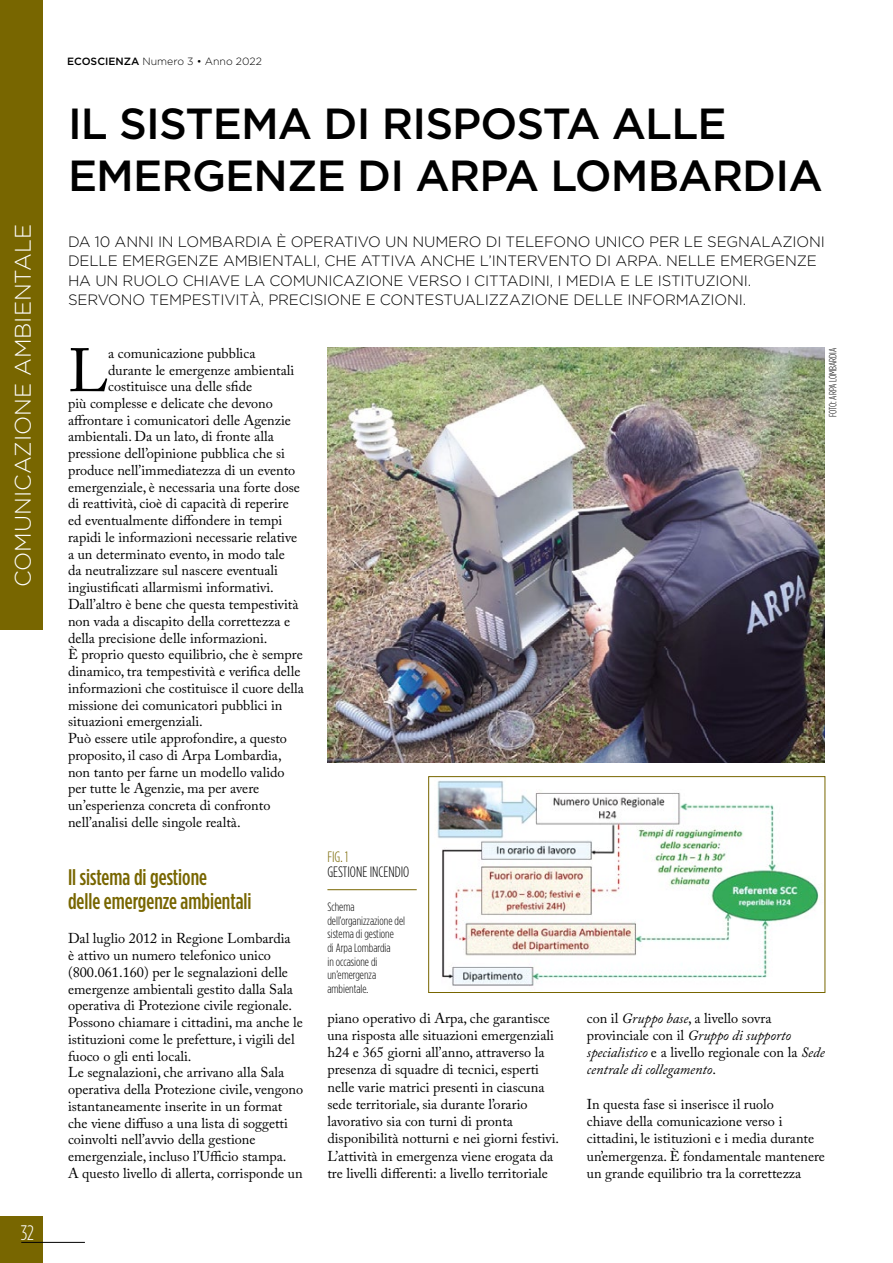
<style>
.page{position:relative;width:893px;height:1263px;background:#fff}
.page>*{position:absolute;margin:0;border:0;box-sizing:border-box;transform-origin:0 0}
.t1{font:60.6px "Adobe Caslon Pro";color:#000}
.t2{font:500 43.5px/52.5px "Gotham HTF";letter-spacing:-.02em;color:#000}
.t3{font:500 condensed 22.5px/24.3px "Gotham HTF";color:#786600}
.t4{font:300 22.5px "Gotham HTF";color:#fff}
.t5{font:300 condensed 21px "Gotham HTF";color:#fff}
.t6{font:300 15px/19.5px "Gotham HTF";letter-spacing:-.01em;color:#000}
.t7{font:300 condensed 15px "Gotham HTF";color:#000}
.t8{font:300 condensed 15px "Gotham HTF";color:#786600}
.t9{font:14.25px/16.8px "Adobe Caslon Pro";color:#000}
.t10{font:italic 14.25px/17.2px "Adobe Caslon Pro";color:#000}
.t11{font:300 condensed 12px/13.5px "Gotham HTF";color:#000}
.t12{font:300 10.5px "Gotham HTF";color:#000}
.t13{font:300 condensed 10.5px "Gotham HTF";color:#000}
.s1{font-weight:500}
.s2{font-style:normal}
</style>
<div class="page">
<div style="left:0;top:1216px;width:43px;height:47px;background:#786600"></div>
<hr style="left:21px;top:1242px;width:64px;height:1px;background:#000">
<div style="left:0;top:0;width:43px;height:629px;background:#786600"></div>
<hr style="left:327px;top:889px;width:90px;height:1px;background:#786600">
<img style="left:437px;top:780px;width:382px;height:206px">
<div style="left:428px;top:776px;width:397px;height:217px;border:1px solid #786600"></div>
<img style="left:327px;top:348px;width:498px;height:415px">
<h3 class="t4" style="left:11px;top:587px;width:364px;rotate:-90deg">COMUNICAZIONE AMBIENTALE</h3>
<h3 class="t5" style="left:21px;top:1221px;width:15px">32</h3>
<p class="t12" style="left:67px;top:56px;width:196px"><span class="s1">ECOSCIENZA</span> Numero 3 • Anno 2022</p>
<h2 class="t2" style="left:68px;top:96px;width:756px">IL SISTEMA DI RISPOSTA ALLE<br>EMERGENZE DI ARPA LOMBARDIA</h2>
<p class="t6" style="left:68px;top:231px;width:758px">DA 10 ANNI IN LOMBARDIA È OPERATIVO UN NUMERO DI TELEFONO UNICO PER LE SEGNALAZIONI DELLE EMERGENZE AMBIENTALI, CHE ATTIVA ANCHE L’INTERVENTO DI ARPA. NELLE EMERGENZE HA UN RUOLO CHIAVE LA COMUNICAZIONE VERSO I CITTADINI, I MEDIA E LE ISTITUZIONI.<br>SERVONO TEMPESTIVITÀ, PRECISIONE E CONTESTUALIZZAZIONE DELLE INFORMAZIONI.</p>
<h1 class="t1" style="left:68px;top:335px;width:42px">L</h1>
<p class="t9" style="left:108px;top:345px;width:149px">a comunicazione pubblica</p>
<p class="t9" style="left:108px;top:361px;width:188px">durante le emergenze ambientali</p>
<p class="t9" style="left:108px;top:378px;width:145px">costituisce una delle sfide</p>
<p class="t9" style="left:68px;top:395px;width:206px">più complesse e delicate che devono</p>
<p class="t9" style="left:68px;top:411px;width:224px">affrontare i comunicatori delle Agenzie</p>
<p class="t9" style="left:68px;top:428px;width:207px">ambientali. Da un lato, di fronte alla</p>
<p class="t9" style="left:68px;top:445px;width:218px">pressione dell’opinione pubblica che si</p>
<p class="t9" style="left:68px;top:462px;width:229px">produce nell’immediatezza di un evento</p>
<p class="t9" style="left:68px;top:478px;width:233px">emergenziale, è necessaria una forte dose</p>
<p class="t9" style="left:68px;top:495px;width:222px">di reattività, cioè di capacità di reperire</p>
<p class="t9" style="left:68px;top:512px;width:216px">ed eventualmente diffondere in tempi</p>
<p class="t9" style="left:68px;top:529px;width:231px">rapidi le informazioni necessarie relative</p>
<p class="t9" style="left:68px;top:545px;width:218px">a un determinato evento, in modo tale</p>
<p class="t9" style="left:68px;top:562px;width:211px">da neutralizzare sul nascere eventuali</p>
<p class="t9" style="left:68px;top:579px;width:207px">ingiustificati allarmismi informativi.</p>
<p class="t9" style="left:68px;top:596px;width:232px">Dall’altro è bene che questa tempestività</p>
<p class="t9" style="left:68px;top:612px;width:224px">non vada a discapito della correttezza e</p>
<p class="t9" style="left:68px;top:629px;width:201px">della precisione delle informazioni.</p>
<p class="t9" style="left:68px;top:646px;width:236px">È proprio questo equilibrio, che è sempre</p>
<p class="t9" style="left:68px;top:663px;width:234px">dinamico, tra tempestività e verifica delle</p>
<p class="t9" style="left:68px;top:679px;width:237px">informazioni che costituisce il cuore della</p>
<p class="t9" style="left:68px;top:696px;width:216px">missione dei comunicatori pubblici in</p>
<p class="t9" style="left:68px;top:713px;width:136px">situazioni emergenziali.</p>
<p class="t9" style="left:68px;top:730px;width:221px">Può essere utile approfondire, a questo</p>
<p class="t9" style="left:68px;top:746px;width:215px">proposito, il caso di Arpa Lombardia,</p>
<p class="t9" style="left:68px;top:763px;width:218px">non tanto per farne un modello valido</p>
<p class="t9" style="left:68px;top:780px;width:193px">per tutte le Agenzie, ma per avere</p>
<p class="t9" style="left:68px;top:797px;width:204px">un’esperienza concreta di confronto</p>
<p class="t9" style="left:68px;top:813px;width:174px">nell’analisi delle singole realtà.</p>
<h3 class="t3" style="left:68px;top:865px;width:185px">Il sistema di gestione<br>delle emergenze ambientali</h3>
<p class="t9" style="left:68px;top:930px;width:237px">Dal luglio 2012 in Regione Lombardia<br>è attivo un numero telefonico unico (800.061.160) per le segnalazioni delle emergenze ambientali gestito dalla Sala operativa di Protezione civile regionale.<br>Possono chiamare i cittadini, ma anche le istituzioni come le prefetture, i vigili del fuoco o gli enti locali.<br>Le segnalazioni, che arrivano alla Sala operativa della Protezione civile, vengono istantaneamente inserite in un format che viene diffuso a una lista di soggetti coinvolti nell’avvio della gestione emergenziale, incluso l’Ufficio stampa.<br>A questo livello di allerta, corrisponde un</p>
<p class="t8" style="left:327px;top:848px;width:22px">FIG. 1</p>
<p class="t7" style="left:327px;top:863px;width:83px">GESTIONE INCENDIO</p>
<p class="t11" style="left:327px;top:900px;width:79px">Schema dell’organizzazione del sistema di gestione<br>di Arpa Lombardia<br>in occasione di un’emergenza ambientale.</p>
<p class="t13" style="left:827px;top:417px;width:71px;rotate:-90deg">FOTO: ARPA LOMBARDIA</p>
<p class="t9" style="left:327px;top:1009px;width:233px;line-height:17.2px">piano operativo di Arpa, che garantisce una risposta alle situazioni emergenziali h24 e 365 giorni all’anno, attraverso la presenza di squadre di tecnici, esperti nelle varie matrici presenti in ciascuna sede territoriale, sia durante l’orario lavorativo sia con turni di pronta disponibilità notturni e nei giorni festivi.<br>L’attività in emergenza viene erogata da tre livelli differenti: a livello territoriale</p>
<p class="t10" style="left:587px;top:1009px;width:240px"><span class="s2">con il</span> Gruppo base<span class="s2">, a livello sovra provinciale con il</span> Gruppo di supporto specialistico <span class="s2">e a livello regionale con la</span> Sede centrale di collegamento<span class="s2">.</span></p>
<p class="t9" style="left:587px;top:1095px;width:240px;line-height:17.2px">In questa fase si inserisce il ruolo<br>chiave della comunicazione verso i cittadini, le istituzioni e i media durante un’emergenza. È fondamentale mantenere un grande equilibrio tra la correttezza</p>
</div>
